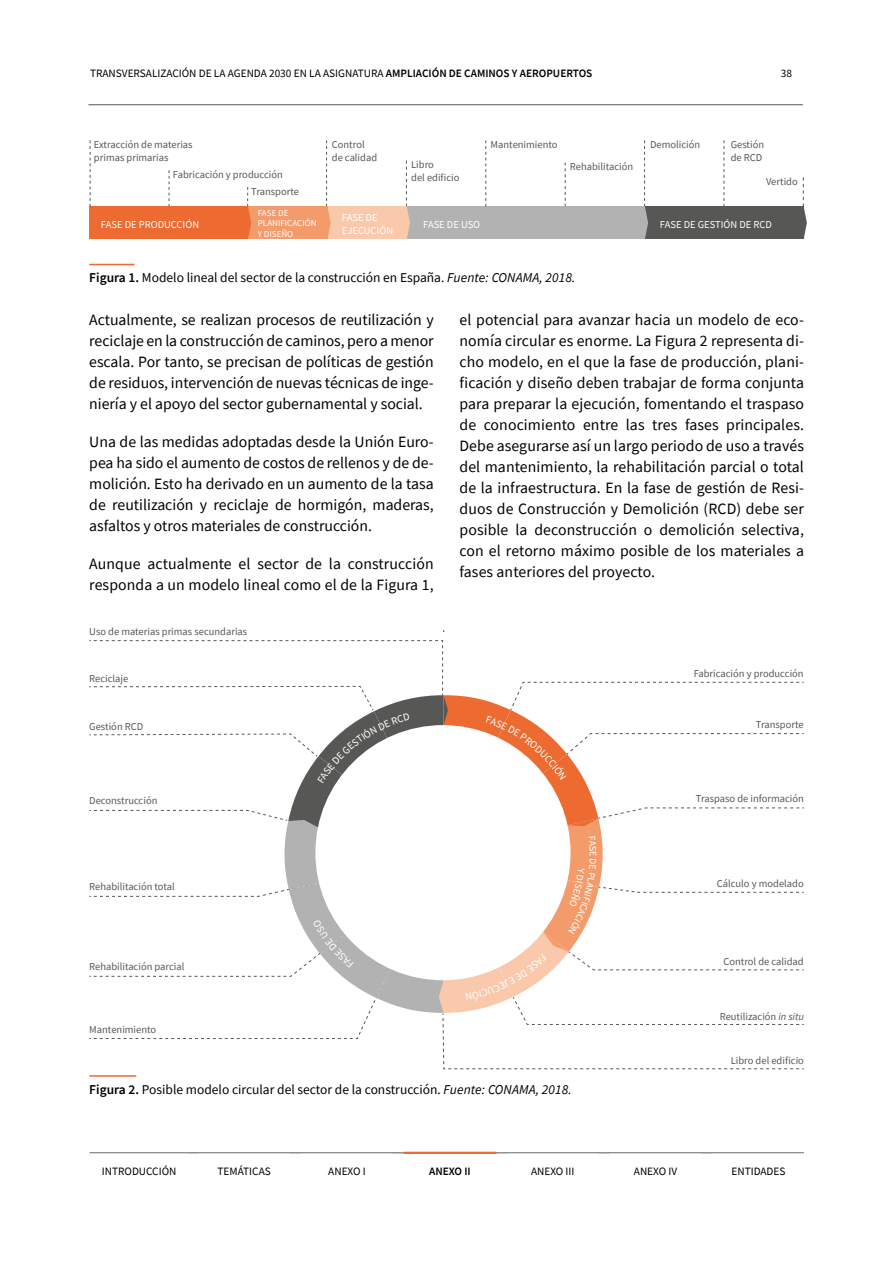
<style>
.page{position:relative;width:893px;height:1263px;background:#fff}
.page>*{position:absolute;margin:0;border:0;box-sizing:border-box;transform-origin:0 0}
.t1{font:15.75px/21px "Source Sans Pro";color:#000;text-align:justify}
.t2{font:13.5px "Source Sans Pro";color:#000}
.t3{font:11.25px "Source Sans Pro";color:#000}
.t4{font:600 11.25px "Source Sans Pro";color:#000}
.t5{font:10.5px/12.6px "Source Sans Pro";color:#575756}
.t6{font:10.5px/12.6px "Source Sans Pro";color:#fff}
.t7{font:9px/10.8px "Source Sans Pro";color:#fff}
.s1{font-weight:600}
.s2{font-style:italic}
</style>
<div class="page">
<hr style="left:89px;top:264px;width:45px;height:1px;background:#ed6a30">
<hr style="left:89px;top:1075px;width:47px;height:2px;background:#ed6a30">
<div style="left:89px;top:207px;width:80px;height:32px;background:#ed6a30"></div>
<div style="left:486px;top:207px;width:80px;height:32px;background:#b3b2b2"></div>
<div style="left:407px;top:207px;width:79px;height:32px;background:#b3b2b2"></div>
<div style="left:645px;top:207px;width:79px;height:32px;background:#575756"></div>
<svg style="left:90px;top:140px;width:1px;height:67px"></svg>
<svg style="left:485px;top:140px;width:1px;height:67px"></svg>
<svg style="left:565px;top:162px;width:1px;height:45px"></svg>
<svg style="left:724px;top:140px;width:1px;height:67px"></svg>
<svg style="left:169px;top:170px;width:1px;height:37px"></svg>
<div style="left:327px;top:207px;width:80px;height:32px;background:#fac8aa"></div>
<svg style="left:406px;top:160px;width:4px;height:77px"></svg>
<div style="left:566px;top:207px;width:79px;height:32px;background:#b3b2b2"></div>
<svg style="left:644px;top:140px;width:4px;height:98px"></svg>
<div style="left:724px;top:207px;width:80px;height:32px;background:#575756"></div>
<svg style="left:803px;top:177px;width:4px;height:60px"></svg>
<div style="left:248px;top:207px;width:79px;height:32px;background:#f49b6b"></div>
<svg style="left:326px;top:140px;width:5px;height:99px"></svg>
<div style="left:169px;top:207px;width:79px;height:32px;background:#ed6a30"></div>
<svg style="left:247px;top:187px;width:4px;height:51px"></svg>
<hr style="left:88px;top:104px;width:715px;height:1px;background:#575756">
<hr style="left:90px;top:1152px;width:714px;height:1px;background:#575756">
<hr style="left:403px;top:1152px;width:93px;height:2px;background:#ed6a30">
<svg style="left:89px;top:640px;width:715px;height:429px"></svg>
<p class="t3" style="left:90px;top:66px;width:504px">TRANSVERSALIZACIÓN DE LA AGENDA 2030 EN LA ASIGNATURA <span class="s1">AMPLIACIÓN DE CAMINOS Y AEROPUERTOS</span></p>
<p class="t3" style="left:781px;top:66px;width:13px">38</p>
<p class="t5" style="left:94px;top:138px;width:100px">Extracción de materias primas primarias</p>
<p class="t5" style="left:251px;top:166px;width:49px;line-height:16.8px;text-indent:-78px">Fabricación y producción<br>Transporte</p>
<p class="t5" style="left:332px;top:138px;width:47px">Control de calidad</p>
<p class="t5" style="left:411px;top:158px;width:50px">Libro<br>del edificio</p>
<p class="t5" style="left:491px;top:138px;width:68px">Mantenimiento</p>
<p class="t5" style="left:570px;top:160px;width:65px">Rehabilitación</p>
<p class="t5" style="left:650px;top:138px;width:52px">Demolición</p>
<p class="t5" style="left:731px;top:138px;width:35px">Gestión de RCD</p>
<p class="t5" style="left:766px;top:175px;width:33px">Vertido</p>
<p class="t7" style="left:258px;top:207px;width:60px">FASE DE<br>PLANIFICACIÓN<br>Y DISEÑO</p>
<p class="t6" style="left:342px;top:211px;width:53px">FASE DE<br>EJECUCIÓN</p>
<p class="t6" style="left:101px;top:218px;width:100px">FASE DE PRODUCCIÓN</p>
<p class="t6" style="left:423px;top:218px;width:59px">FASE DE USO</p>
<p class="t6" style="left:660px;top:218px;width:114px">FASE DE GESTIÓN DE RCD</p>
<p class="t2" style="left:89px;top:269px;width:488px"><span class="s1">Figura 1.</span> Modelo lineal del sector de la construcción en España. <span class="s2">Fuente: CONAMA, 2018.</span></p>
<p class="t1" style="left:89px;top:309px;width:346px">Actualmente, se realizan procesos de reutilización y reciclaje en la construcción de caminos, pero a menor escala. Por tanto, se precisan de políticas de gestión de residuos, intervención de nuevas técnicas de inge&shy;niería y el apoyo del sector gubernamental y social.</p>
<p class="t1" style="left:89px;top:431px;width:346px">Una de las medidas adoptadas desde la Unión Euro&shy;pea ha sido el aumento de costos de rellenos y de de&shy;molición. Esto ha derivado en un aumento de la tasa de reutilización y reciclaje de hormigón, maderas, asfaltos y otros materiales de construcción.</p>
<p class="t1" style="left:89px;top:553px;width:346px">Aunque actualmente el sector de la construcción responda a un modelo lineal como el de la Figura 1,</p>
<p class="t1" style="left:459px;top:309px;width:346px">el potencial para avanzar hacia un modelo de eco&shy;nomía circular es enorme. La Figura 2 representa di&shy;cho modelo, en el que la fase de producción, plani&shy;ficación y diseño deben trabajar de forma conjunta para preparar la ejecución, fomentando el traspaso de conocimiento entre las tres fases principales.<br>Debe asegurarse así un largo periodo de uso a través del mantenimiento, la rehabilitación parcial o total de la infraestructura. En la fase de gestión de Resi&shy;duos de Construcción y Demolición (RCD) debe ser posible la deconstrucción o demolición selectiva, con el retorno máximo posible de los materiales a fases anteriores del proyecto.</p>
<p class="t5" style="left:89px;top:625px;width:159px">Uso de materias primas secundarias</p>
<p class="t5" style="left:89px;top:672px;width:41px">Reciclaje</p>
<p class="t5" style="left:694px;top:667px;width:112px">Fabricación y producción</p>
<p class="t5" style="left:89px;top:720px;width:55px">Gestión RCD</p>
<p class="t5" style="left:756px;top:718px;width:49px">Transporte</p>
<p class="t5" style="left:89px;top:794px;width:70px">Deconstrucción</p>
<p class="t5" style="left:696px;top:792px;width:109px">Traspaso de información</p>
<p class="t5" style="left:89px;top:880px;width:87px">Rehabilitación total</p>
<p class="t5" style="left:89px;top:960px;width:97px">Rehabilitación parcial</p>
<p class="t5" style="left:89px;top:1023px;width:68px">Mantenimiento</p>
<p class="t5" style="left:717px;top:877px;width:88px">Cálculo y modelado</p>
<p class="t5" style="left:723px;top:955px;width:82px">Control de calidad</p>
<p class="t5" style="left:720px;top:1010px;width:86px">Reutilización <span class="s2">in situ</span></p>
<p class="t5" style="left:731px;top:1054px;width:75px">Libro del edificio</p>
<p class="t2" style="left:89px;top:1081px;width:484px"><span class="s1">Figura 2.</span> Posible modelo circular del sector de la construcción. <span class="s2">Fuente: CONAMA, 2018.</span></p>
<p class="t3" style="left:102px;top:1164px;width:76px">INTRODUCCIÓN</p>
<p class="t3" style="left:218px;top:1164px;width:55px">TEMÁTICAS</p>
<p class="t3" style="left:328px;top:1164px;width:39px">ANEXO I</p>
<p class="t4" style="left:429px;top:1164px;width:43px">ANEXO II</p>
<p class="t3" style="left:531px;top:1164px;width:45px">ANEXO III</p>
<p class="t3" style="left:634px;top:1164px;width:45px">ANEXO IV</p>
<p class="t3" style="left:731px;top:1164px;width:55px">ENTIDADES</p>
</div>
